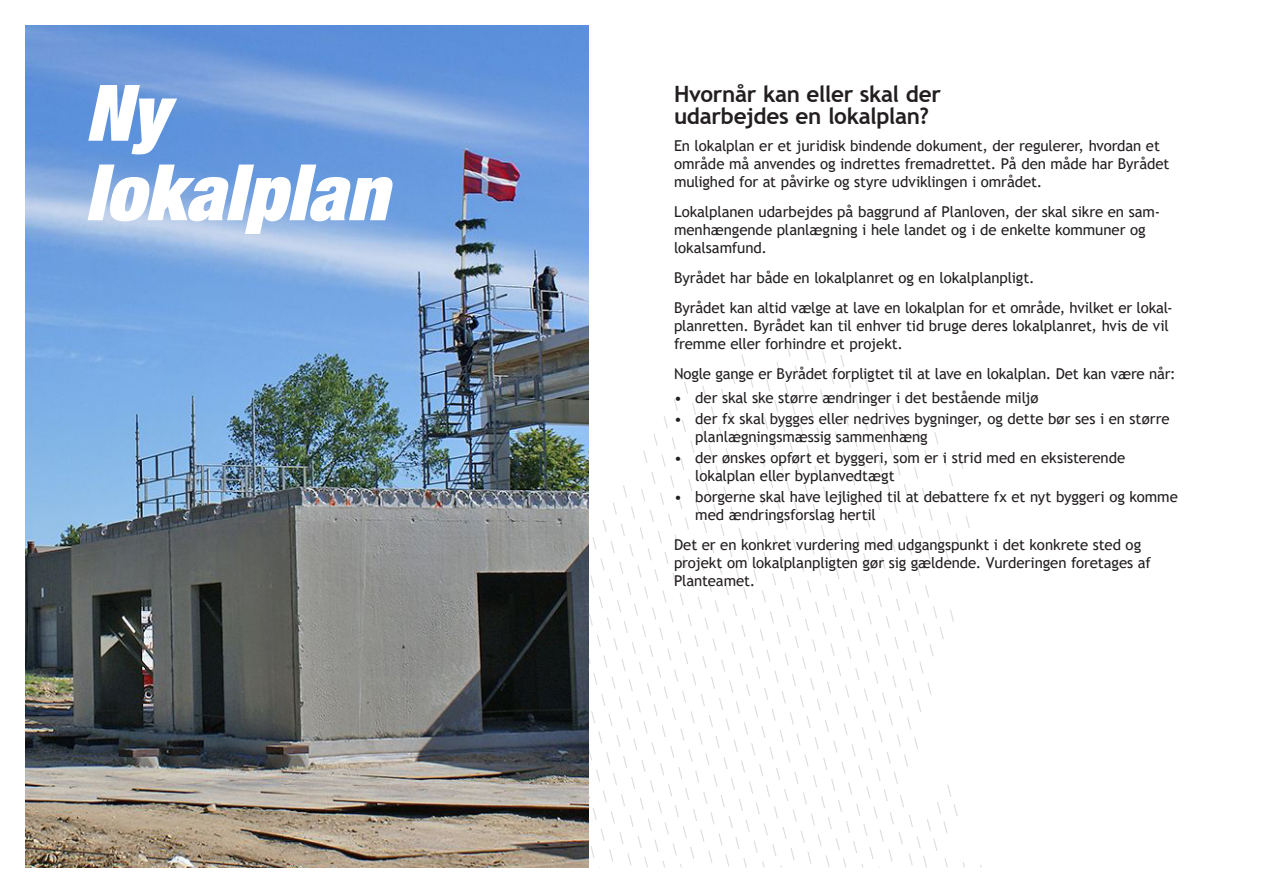
<style>
.page{position:relative;width:1263px;height:893px;background:#fff}
.page>*{position:absolute;margin:0;border:0;box-sizing:border-box;transform-origin:0 0}
.Overskrift{font:italic 900 condensed 78px/79.5px "Helvetica Neue LT Std";letter-spacing:.005em;color:#fff}
.Afsnit{font:700 22.5px/22.5px "Trebuchet MS";letter-spacing:-.015em;color:#231f20}
.Brød{font:15px/18px "Trebuchet MS";letter-spacing:-.005em;color:#231f20}
.Sidste_linje_inden_b{font:15px "Trebuchet MS";letter-spacing:-.01em;color:#231f20}
</style>
<div class="page">
<svg style="left:496px;top:344px;width:474px;height:524px"></svg>
<img style="left:26px;top:26px;width:563px;height:841px">
<p class="Overskrift" style="left:85px;top:73px;width:304px">Ny lokalplan</p>
<p class="Afsnit" style="left:674px;top:82px;width:268px">Hvornår kan eller skal der udarbejdes en lokalplan?</p>
<p class="Brød" style="left:674px;top:136px;width:497px">En lokalplan er et juridisk bindende dokument, der regulerer, hvordan et område må anvendes og indrettes fremadrettet. På den måde har Byrådet mulighed for at påvirke og styre udviklingen i området.</p>
<p class="Brød" style="left:674px;top:202px;width:488px">Lokalplanen udarbejdes på baggrund af Planloven, der skal sikre en sam&shy;menhængende planlægning i hele landet og i de enkelte kommuner og lokalsamfund.</p>
<p class="Brød" style="left:674px;top:268px;width:362px">Byrådet har både en lokalplanret og en lokalplanpligt.</p>
<p class="Brød" style="left:674px;top:298px;width:500px">Byrådet kan altid vælge at lave en lokalplan for et område, hvilket er lokal&shy;planretten. Byrådet kan til enhver tid bruge deres lokalplanret, hvis de vil fremme eller forhindre et projekt.</p>
<p class="Sidste_linje_inden_b" style="left:674px;top:364px;width:503px">Nogle gange er Byrådet forpligtet til at lave en lokalplan. Det kan være når:</p>
<p class="Brød" style="left:674px;top:388px;width:366px">• der skal ske større ændringer i det bestående miljø</p>
<p class="Brød" style="left:695px;top:409px;width:476px;text-indent:-21px">• der fx skal bygges eller nedrives bygninger, og dette bør ses i en større planlægningsmæssig sammenhæng</p>
<p class="Brød" style="left:695px;top:448px;width:431px;text-indent:-21px">• der ønskes opført et byggeri, som er i strid med en eksisterende lokalplan eller byplanvedtægt</p>
<p class="Brød" style="left:695px;top:487px;width:484px;text-indent:-21px">• borgerne skal have lejlighed til at debattere fx et nyt byggeri og komme med ændringsforslag hertil</p>
<p class="Brød" style="left:674px;top:535px;width:478px">Det er en konkret vurdering med udgangspunkt i det konkrete sted og projekt om lokalplanpligten gør sig gældende. Vurderingen foretages af<br>Planteamet.</p>
</div>
